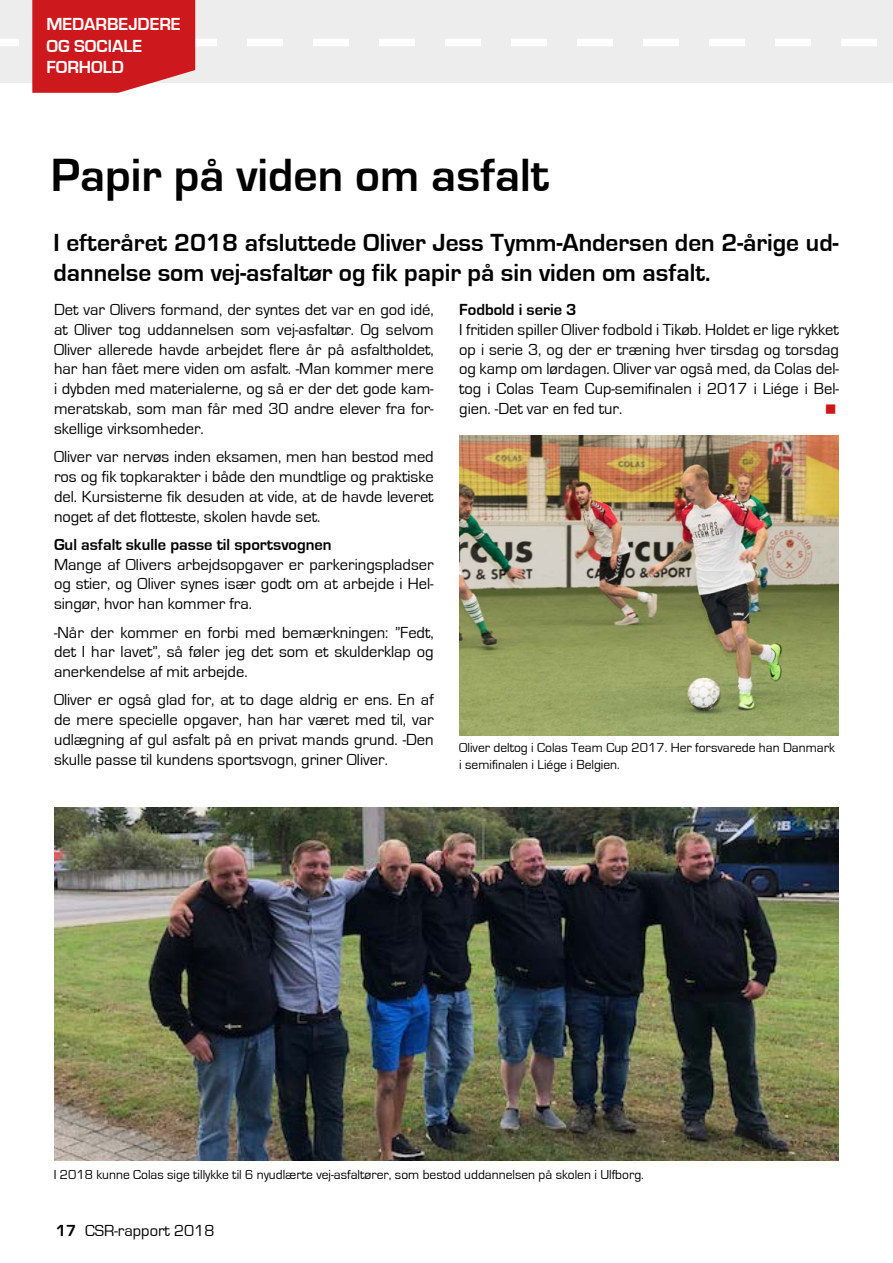
<style>
.page{position:relative;width:893px;height:1263px;background:#fff}
.page>*{position:absolute;margin:0;border:0;box-sizing:border-box;transform-origin:0 0}
.t1{font:700 48px "Eurostile";color:#000}
.t2{font:700 25.5px/30.6px "Eurostile";color:#000}
.t3{font:700 18px/21.6px "Eurostile";color:#fff}
.t4{font:16.5px/19.8px "Eurostile";color:#000;text-align:justify}
.t5{font:700 16.5px "Eurostile";color:#000}
.t6{font:13.5px/16.5px "Eurostile";color:#000}
.s1{font-weight:700}
</style>
<div class="page">
<svg style="left:0;top:0;width:893px;height:93px;background:#e9cbcb"></svg>
<img style="left:54px;top:808px;width:785px;height:353px">
<img style="left:459px;top:436px;width:380px;height:300px">
<p class="t3" style="left:46px;top:14px;width:136px">MEDARBEJDERE<br>OG SOCIALE<br>FORHOLD</p>
<h1 class="t1" style="left:51px;top:149px;width:500px">Papir på viden om asfalt</h1>
<h2 class="t2" style="left:53px;top:228px;width:786px">I efteråret 2018 afsluttede Oliver Jess Tymm-Andersen den 2-årige ud&shy;dannelse som vej-asfaltør og fik papir på sin viden om asfalt.</h2>
<p class="t4" style="left:54px;top:300px;width:381px">Det var Olivers formand, der syntes det var en god idé, at Oliver tog uddannelsen som vej-asfaltør. Og selvom Oliver allerede havde arbejdet flere år på asfaltholdet, har han fået mere viden om asfalt. -Man kommer mere i dybden med materialerne, og så er der det gode kam&shy;meratskab, som man får med 30 andre elever fra for&shy;skellige virksomheder.</p>
<p class="t4" style="left:54px;top:447px;width:381px">Oliver var nervøs inden eksamen, men han bestod med ros og fik topkarakter i både den mundtlige og praktiske del. Kursisterne fik desuden at vide, at de havde leveret noget af det flotteste, skolen havde set.</p>
<p class="t5" style="left:54px;top:535px;width:279px">Gul asfalt skulle passe til sportsvognen</p>
<p class="t4" style="left:54px;top:555px;width:381px">Mange af Olivers arbejdsopgaver er parkeringspladser og stier, og Oliver synes især godt om at arbejde i Hel&shy;singør, hvor han kommer fra.</p>
<p class="t4" style="left:54px;top:623px;width:381px">-Når der kommer en forbi med bemærkningen: ”Fedt, det I har lavet”, så føler jeg det som et skulderklap og anerkendelse af mit arbejde.</p>
<p class="t4" style="left:54px;top:690px;width:381px">Oliver er også glad for, at to dage aldrig er ens. En af de mere specielle opgaver, han har været med til, var udlægning af gul asfalt på en privat mands grund. -Den skulle passe til kundens sportsvogn, griner Oliver.</p>
<p class="t5" style="left:459px;top:301px;width:119px">Fodbold i serie 3</p>
<p class="t4" style="left:459px;top:320px;width:381px">I fritiden spiller Oliver fodbold i Tikøb. Holdet er lige rykket op i serie 3, og der er træning hver tirsdag og torsdag og kamp om lørdagen. Oliver var også med, da Colas del&shy;tog i Colas Team Cup-semifinalen i 2017 i Liége i Bel&shy;gien. -Det var en fed tur.</p>
<p class="t6" style="left:459px;top:739px;width:377px">Oliver deltog i Colas Team Cup 2017. Her forsvarede han Danmark i semifinalen i Liége i Belgien.</p>
<p class="t6" style="left:54px;top:1167px;width:592px">I 2018 kunne Colas sige tillykke til 6 nyudlærte vej-asfaltører, som bestod uddannelsen på skolen i Ulfborg.</p>
<p class="t4" style="left:56px;top:1221px;width:160px"><span class="s1">17</span> CSR-rapport 2018</p>
</div>
